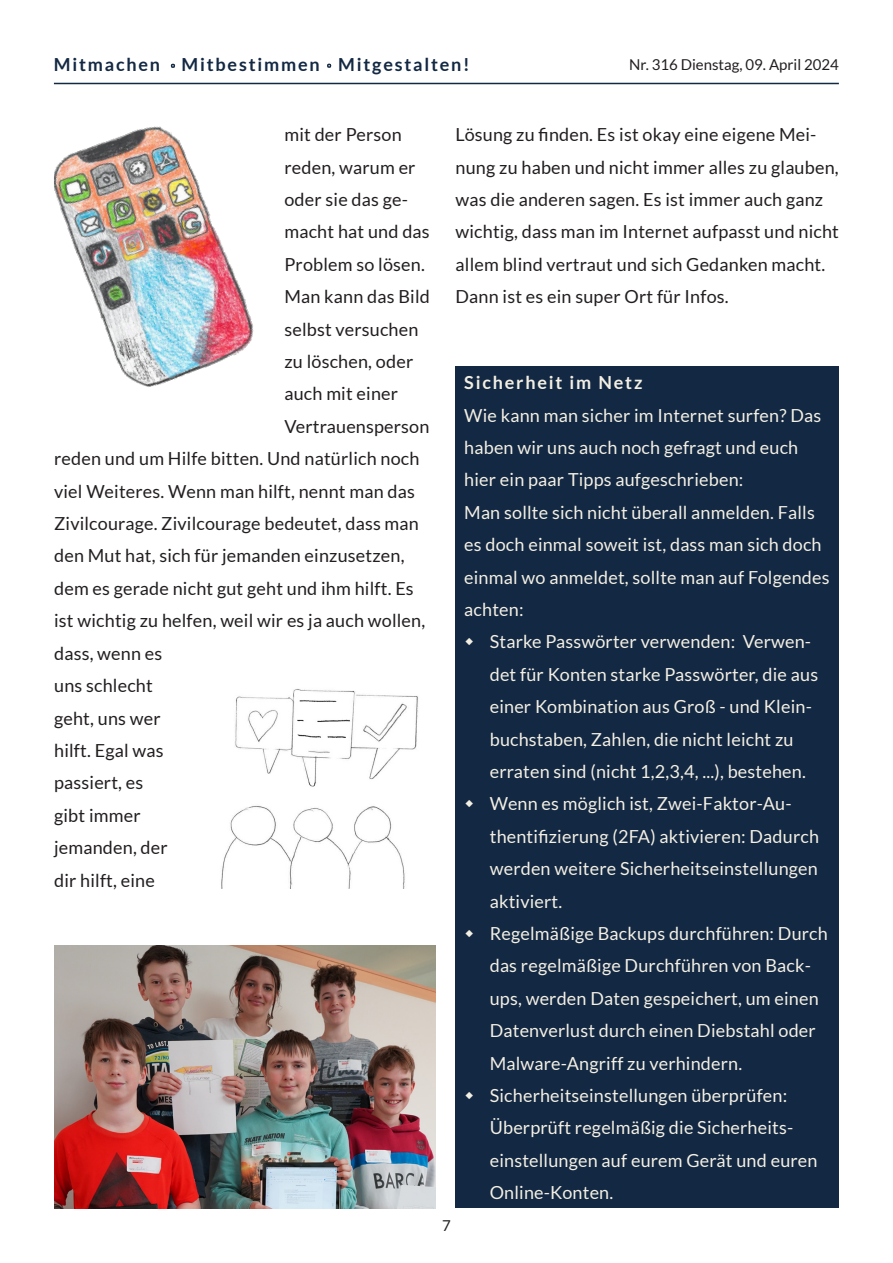
<style>
.page{position:relative;width:893px;height:1263px;background:#fff}
.page>*{position:absolute;margin:0;border:0;box-sizing:border-box;transform-origin:0 0}
.t1{font:18px/32.4px "Lato";letter-spacing:.01em;color:#f3efe3}
.t2{font:18px/32.4px "Lato";letter-spacing:.01em;color:#231f20}
.t3{font:700 18px "Lato";letter-spacing:.1em;color:#132843}
.t4{font:700 18px "Lato";letter-spacing:.1em;color:#f3efe3}
.t5{font:15px "Lato";color:#231f20}
</style>
<div class="page">
<hr style="left:54px;top:83px;width:785px;height:1px;background:#132843">
<svg style="left:171px;top:64px;width:4px;height:4px"></svg>
<svg style="left:327px;top:64px;width:4px;height:4px"></svg>
<img style="left:221px;top:689px;width:197px;height:199px">
<img style="left:54px;top:126px;width:200px;height:261px">
<img style="left:54px;top:946px;width:381px;height:263px">
<div style="left:456px;top:366px;width:383px;height:842px;background:#132843"></div>
<p class="t3" style="left:54px;top:54px;width:417px">Mitmachen Mitbestimmen Mitgestalten!</p>
<p class="t5" style="left:629px;top:56px;width:211px">Nr. 316 Dienstag, 09. April 2024</p>
<p class="t2" style="left:284px;top:118px;width:119px">mit der Person</p>
<p class="t2" style="left:284px;top:151px;width:133px">reden, warum er</p>
<p class="t2" style="left:284px;top:183px;width:125px">oder sie das ge-</p>
<p class="t2" style="left:284px;top:216px;width:147px">macht hat und das</p>
<p class="t2" style="left:284px;top:248px;width:142px">Problem so lösen.</p>
<p class="t2" style="left:284px;top:280px;width:147px">Man kann das Bild</p>
<p class="t2" style="left:284px;top:313px;width:135px">selbst versuchen</p>
<p class="t2" style="left:284px;top:345px;width:130px">zu löschen, oder</p>
<p class="t2" style="left:284px;top:378px;width:115px">auch mit einer</p>
<p class="t2" style="left:284px;top:410px;width:147px">Vertrauensperson</p>
<p class="t2" style="left:54px;top:442px;width:367px">reden und um Hilfe bitten. Und natürlich noch</p>
<p class="t2" style="left:54px;top:475px;width:362px">viel Weiteres. Wenn man hilft, nennt man das</p>
<p class="t2" style="left:54px;top:507px;width:366px">Zivilcourage. Zivilcourage bedeutet, dass man</p>
<p class="t2" style="left:54px;top:540px;width:352px">den Mut hat, sich für jemanden einzusetzen,</p>
<p class="t2" style="left:54px;top:572px;width:361px">dem es gerade nicht gut geht und ihm hilft. Es</p>
<p class="t2" style="left:54px;top:604px;width:373px">ist wichtig zu helfen, weil wir es ja auch wollen,</p>
<p class="t2" style="left:54px;top:637px;width:110px">dass, wenn es</p>
<p class="t2" style="left:54px;top:669px;width:100px">uns schlecht</p>
<p class="t2" style="left:54px;top:702px;width:108px">geht, uns wer</p>
<p class="t2" style="left:54px;top:734px;width:111px">hilft. Egal was</p>
<p class="t2" style="left:54px;top:766px;width:91px">passiert, es</p>
<p class="t2" style="left:54px;top:799px;width:88px">gibt immer</p>
<p class="t2" style="left:54px;top:831px;width:115px">jemanden, der</p>
<p class="t2" style="left:54px;top:864px;width:102px">dir hilft, eine</p>
<p class="t2" style="left:456px;top:118px;width:385px">Lösung zu finden. Es ist okay eine eigene Mei&shy;nung zu haben und nicht immer alles zu glauben, was die anderen sagen. Es ist immer auch ganz wichtig, dass man im Internet aufpasst und nicht allem blind vertraut und sich Gedanken macht.<br>Dann ist es ein super Ort für Infos.</p>
<p class="t5" style="left:442px;top:1217px;width:10px">7</p>
<p class="t4" style="left:464px;top:372px;width:180px">Sicherheit im Netz</p>
<p class="t1" style="left:464px;top:399px;width:358px">Wie kann man sicher im Internet surfen? Das haben wir uns auch noch gefragt und euch hier ein paar Tipps aufgeschrieben:</p>
<p class="t1" style="left:464px;top:496px;width:367px">Man sollte sich nicht überall anmelden. Falls es doch einmal soweit ist, dass man sich doch einmal wo anmeldet, sollte man auf Folgendes achten:</p>
<p class="t1" style="left:490px;top:625px;width:330px">Starke Passwörter verwenden: Verwen&shy;det für Konten starke Passwörter, die aus einer Kombination aus Groß - und Klein&shy;buchstaben, Zahlen, die nicht leicht zu erraten sind (nicht 1,2,3,4, ...), bestehen.</p>
<p class="t1" style="left:490px;top:787px;width:331px">Wenn es möglich ist, Zwei-Faktor-Au&shy;thentifizierung (2FA) aktivieren: Dadurch werden weitere Sicherheitseinstellungen aktiviert.</p>
<p class="t1" style="left:490px;top:917px;width:340px">Regelmäßige Backups durchführen: Durch das regelmäßige Durchführen von Back&shy;ups, werden Daten gespeichert, um einen Datenverlust durch einen Diebstahl oder Malware-Angriff zu verhindern.</p>
<p class="t1" style="left:490px;top:1079px;width:329px">Sicherheitseinstellungen überprüfen:<br>Überprüft regelmäßig die Sicherheits&shy;einstellungen auf eurem Gerät und euren Online-Konten.</p>
</div>
